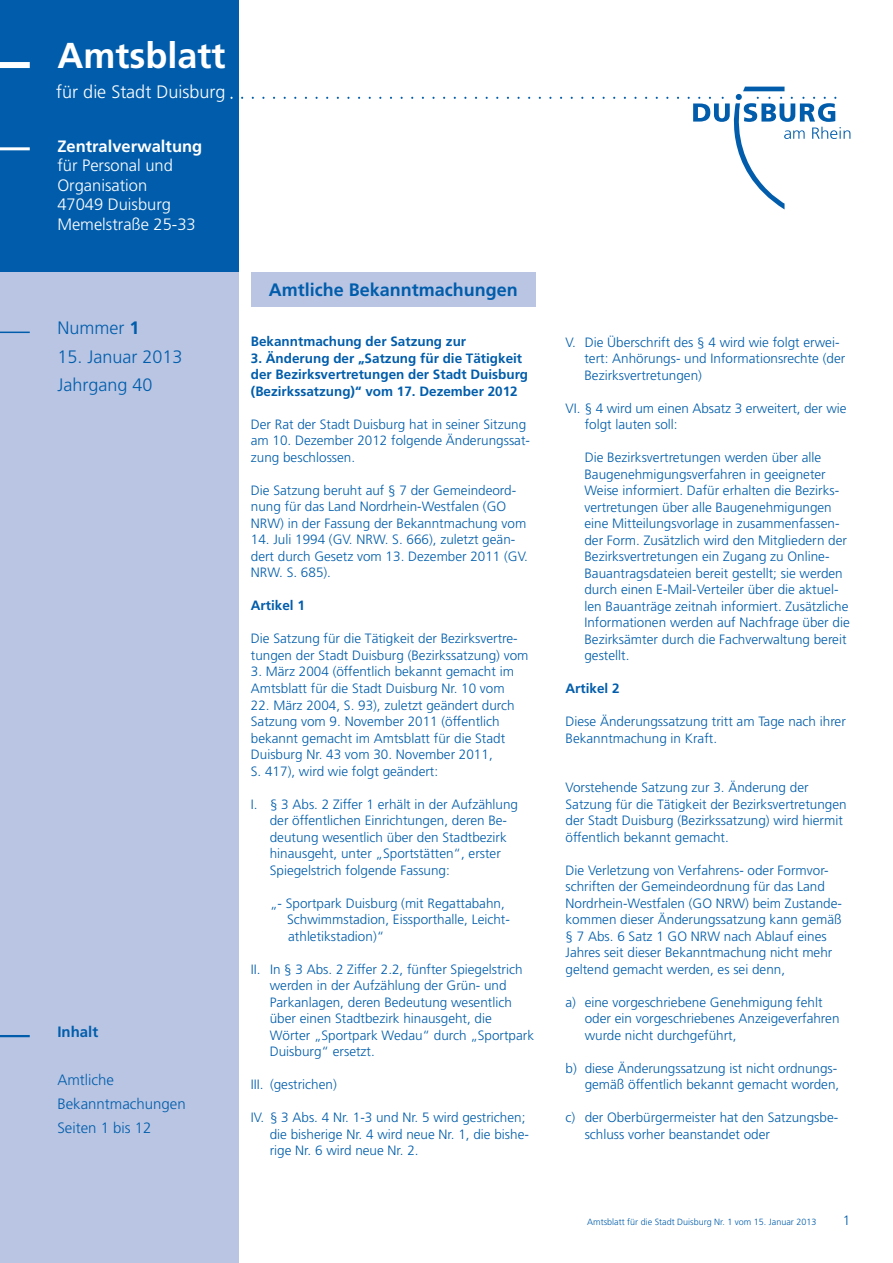
<style>
.page{position:relative;width:893px;height:1263px;background:#fff}
.page>*{position:absolute;margin:0;border:0;box-sizing:border-box;transform-origin:0 0}
.t1{font:700 36px "Frutiger";color:#fff}
.t2{font:300 18px "Frutiger";color:#015dab}
.t3{font:700 18px "Frutiger";color:#015dab}
.t4{font:300 18px "Frutiger";color:#fff}
.t5{font:300 16.5px "Frutiger";color:#fff}
.t6{font:700 16.5px "Frutiger";color:#fff}
.t7{font:300 15px "Frutiger";color:#015dab}
.t8{font:700 15px "Frutiger";color:#015dab}
.Fließtext{font:300 13.5px/16.5px "Frutiger";color:#015dab}
.Fließtext-2{font:700 13.5px/16.5px "Frutiger";color:#015dab}
.t9{font:300 9px "Frutiger";color:#015dab}
.s1{font-weight:700}
</style>
<div class="page">
<div style="left:0;top:0;width:238px;height:272px;background:#015dab"></div>
<div style="left:0;top:272px;width:238px;height:991px;background:#b9c5e3"></div>
<div style="left:251px;top:272px;width:285px;height:34px;background:#b9c5e3"></div>
<div style="left:0;top:62px;width:30px;height:6px;background:#fff"></div>
<hr style="left:0;top:147px;width:30px;height:3px;background:#fff">
<hr style="left:0;top:332px;width:30px;height:1px;background:#015dab">
<hr style="left:0;top:1035px;width:30px;height:2px;background:#015dab">
<svg style="left:688px;top:87px;width:162px;height:122px"></svg>
<p class="t1" style="left:57px;top:34px;width:170px">Amtsblatt</p>
<p class="t4" style="left:56px;top:81px;width:171px">für die Stadt Duisburg</p>
<p class="t6" style="left:57px;top:136px;width:146px">Zentralverwaltung</p>
<p class="t5" style="left:57px;top:156px;width:117px">für Personal und</p>
<p class="t5" style="left:57px;top:176px;width:91px">Organisation</p>
<p class="t5" style="left:57px;top:195px;width:115px">47049 Duisburg</p>
<p class="t5" style="left:57px;top:215px;width:140px">Memelstraße 25-33</p>
<p class="t2" style="left:57px;top:318px;width:84px">Nummer <span class="s1">1</span></p>
<p class="t2" style="left:57px;top:346px;width:127px">15. Januar 2013</p>
<p class="t2" style="left:57px;top:375px;width:97px">Jahrgang 40</p>
<p class="t8" style="left:57px;top:1023px;width:42px">Inhalt</p>
<p class="t7" style="left:57px;top:1071px;width:58px">Amtliche</p>
<p class="t7" style="left:57px;top:1095px;width:130px">Bekanntmachungen</p>
<p class="t7" style="left:57px;top:1119px;width:96px">Seiten 1 bis 12</p>
<p class="t3" style="left:269px;top:279px;width:251px">Amtliche Bekanntmachungen</p>
<p class="Fließtext-2" style="left:251px;top:333px;width:217px">Bekanntmachung der Satzung zur</p>
<p class="Fließtext-2" style="left:251px;top:350px;width:279px">3. Änderung der „Satzung für die Tätigkeit der Bezirksvertretungen der Stadt Duisburg (Bezirkssatzung)“ vom 17. Dezember 2012</p>
<p class="Fließtext" style="left:251px;top:416px;width:281px">Der Rat der Stadt Duisburg hat in seiner Sitzung am 10. Dezember 2012 folgende Änderungssat&shy;zung beschlossen.</p>
<p class="Fließtext" style="left:251px;top:482px;width:277px">Die Satzung beruht auf § 7 der Gemeindeord&shy;nung für das Land Nordrhein-Westfalen (GO<br>NRW) in der Fassung der Bekanntmachung vom</p>
<p class="Fließtext" style="left:251px;top:531px;width:279px">14. Juli 1994 (GV. NRW. S. 666), zuletzt geän&shy;dert durch Gesetz vom 13. Dezember 2011 (GV.<br>NRW. S. 685).</p>
<p class="Fließtext-2" style="left:251px;top:597px;width:56px">Artikel 1</p>
<p class="Fließtext" style="left:251px;top:630px;width:279px">Die Satzung für die Tätigkeit der Bezirksvertre&shy;tungen der Stadt Duisburg (Bezirkssatzung) vom</p>
<p class="Fließtext" style="left:251px;top:663px;width:265px">3. März 2004 (öffentlich bekannt gemacht im<br>Amtsblatt für die Stadt Duisburg Nr. 10 vom</p>
<p class="Fließtext" style="left:251px;top:696px;width:265px">22. März 2004, S. 93), zuletzt geändert durch Satzung vom 9. November 2011 (öffentlich bekannt gemacht im Amtsblatt für die Stadt Duisburg Nr. 43 vom 30. November 2011,<br>S. 417), wird wie folgt geändert:</p>
<p class="Fließtext" style="left:251px;top:795px;width:269px">I. § 3 Abs. 2 Ziffer 1 erhält in der Aufzählung</p>
<p class="Fließtext" style="left:270px;top:812px;width:239px">der öffentlichen Einrichtungen, deren Be&shy;deutung wesentlich über den Stadtbezirk hinausgeht, unter „Sportstätten“, erster Spiegelstrich folgende Fassung:</p>
<p class="Fließtext" style="left:270px;top:894px;width:236px">„- Sportpark Duisburg (mit Regattabahn,</p>
<p class="Fließtext" style="left:287px;top:911px;width:224px">Schwimmstadion, Eissporthalle, Leicht&shy;athletikstadion)“</p>
<p class="Fließtext" style="left:251px;top:960px;width:273px">II. In § 3 Abs. 2 Ziffer 2.2, fünfter Spiegelstrich</p>
<p class="Fließtext" style="left:270px;top:977px;width:266px">werden in der Aufzählung der Grün- und Parkanlagen, deren Bedeutung wesentlich über einen Stadtbezirk hinausgeht, die Wörter „Sportpark Wedau“ durch „Sportpark Duisburg“ ersetzt.</p>
<p class="Fließtext" style="left:251px;top:1076px;width:87px">III. (gestrichen)</p>
<p class="Fließtext" style="left:251px;top:1109px;width:276px">IV. § 3 Abs. 4 Nr. 1-3 und Nr. 5 wird gestrichen;</p>
<p class="Fließtext" style="left:270px;top:1125px;width:261px">die bisherige Nr. 4 wird neue Nr. 1, die bishe&shy;rige Nr. 6 wird neue Nr. 2.</p>
<p class="Fließtext" style="left:566px;top:334px;width:275px">V. Die Überschrift des § 4 wird wie folgt erwei-</p>
<p class="Fließtext" style="left:584px;top:350px;width:262px">tert: Anhörungs- und Informationsrechte (der<br>Bezirksvertretungen)</p>
<p class="Fließtext" style="left:585px;top:400px;width:263px;text-indent:-19px">VI. § 4 wird um einen Absatz 3 erweitert, der wie folgt lauten soll:</p>
<p class="Fließtext" style="left:585px;top:449px;width:238px">Die Bezirksvertretungen werden über alle</p>
<p class="Fließtext" style="left:584px;top:466px;width:267px">Baugenehmigungsverfahren in geeigneter Weise informiert. Dafür erhalten die Bezirks&shy;vertretungen über alle Baugenehmigungen eine Mitteilungsvorlage in zusammenfassen&shy;der Form. Zusätzlich wird den Mitgliedern der Bezirksvertretungen ein Zugang zu Online-Bauantragsdateien bereit gestellt; sie werden durch einen E-Mail-Verteiler über die aktuel&shy;len Bauanträge zeitnah informiert. Zusätzliche Informationen werden auf Nachfrage über die Bezirksämter durch die Fachverwaltung bereit gestellt.</p>
<p class="Fließtext-2" style="left:566px;top:680px;width:56px">Artikel 2</p>
<p class="Fließtext" style="left:566px;top:713px;width:282px">Diese Änderungssatzung tritt am Tage nach ihrer<br>Bekanntmachung in Kraft.</p>
<p class="Fließtext" style="left:566px;top:779px;width:283px">Vorstehende Satzung zur 3. Änderung der Satzung für die Tätigkeit der Bezirksvertretungen der Stadt Duisburg (Bezirkssatzung) wird hiermit öffentlich bekannt gemacht.</p>
<p class="Fließtext" style="left:566px;top:862px;width:278px">Die Verletzung von Verfahrens- oder Formvor&shy;schriften der Gemeindeordnung für das Land Nordrhein-Westfalen (GO NRW) beim Zustande&shy;kommen dieser Änderungssatzung kann gemäß § 7 Abs. 6 Satz 1 GO NRW nach Ablauf eines Jahres seit dieser Bekanntmachung nicht mehr geltend gemacht werden, es sei denn,</p>
<p class="Fließtext" style="left:566px;top:994px;width:258px">a) eine vorgeschriebene Genehmigung fehlt</p>
<p class="Fließtext" style="left:585px;top:1010px;width:256px">oder ein vorgeschriebenes Anzeigeverfahren wurde nicht durchgeführt,</p>
<p class="Fließtext" style="left:566px;top:1060px;width:275px;text-align:right">b) diese Änderungssatzung ist nicht ordnungs&shy;gemäß öffentlich bekannt gemacht worden,</p>
<p class="Fließtext" style="left:585px;top:1109px;width:255px;text-indent:-19px">c) der Oberbürgermeister hat den Satzungsbe&shy;schluss vorher beanstandet oder</p>
<p class="t9" style="left:587px;top:1216px;width:231px">Amtsblatt für die Stadt Duisburg Nr. 1 vom 15. Januar 2013</p>
<p class="Fließtext" style="left:843px;top:1212px;width:9px">1</p>
</div>
